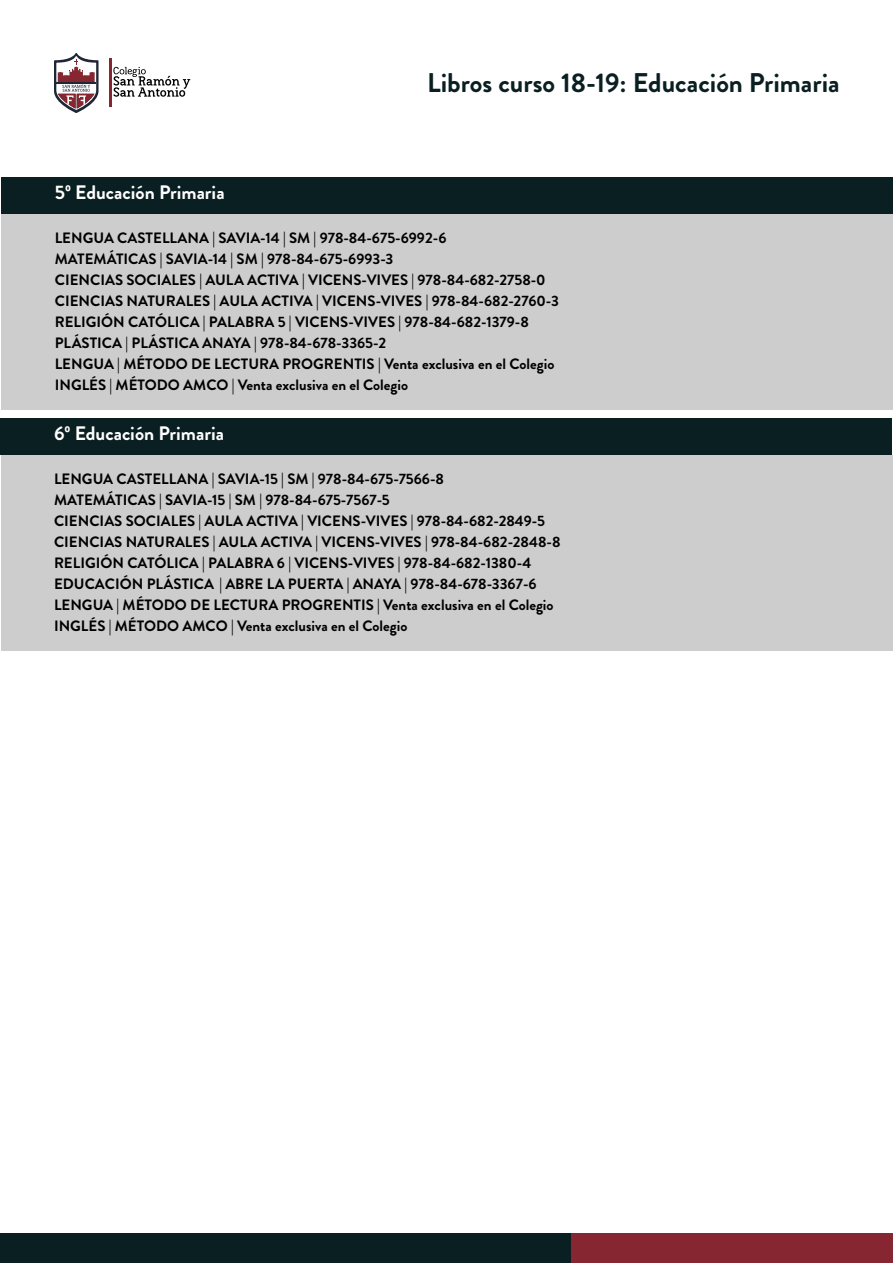
<style>
.page{position:relative;width:893px;height:1263px;background:#fff}
.page>*{position:absolute;margin:0;border:0;box-sizing:border-box;transform-origin:0 0}
.t1{font:700 27px "Brandon Grotesque";color:#0a1f21}
.t2{font:700 19.5px "Brandon Grotesque";color:#fff}
.t3{font:700 15px/21px "Brandon Grotesque";color:#000}
</style>
<div class="page">
<div style="left:2px;top:214px;width:891px;height:196px;background:#cdcdcd"></div>
<div style="left:1px;top:455px;width:891px;height:195px;background:#cdcdcd"></div>
<div style="left:2px;top:178px;width:891px;height:36px;background:#0a1f21"></div>
<div style="left:1px;top:418px;width:891px;height:37px;background:#0a1f21"></div>
<svg style="left:113px;top:67px;width:77px;height:30px"></svg>
<hr style="left:109px;top:59px;width:2px;height:48px;background:#852630">
<svg style="left:54px;top:53px;width:45px;height:60px"></svg>
<div style="left:0;top:1233px;width:572px;height:30px;background:#0a1f21"></div>
<div style="left:572px;top:1233px;width:321px;height:30px;background:#852630"></div>
<h2 class="t2" style="left:55px;top:179px;width:171px">5º Educación Primaria</h2>
<h1 class="t1" style="left:427px;top:63px;width:414px">Libros curso 18-19: Educación Primaria</h1>
<p class="t3" style="left:55px;top:228px;width:506px">LENGUA CASTELLANA | SAVIA-14 | SM | 978-84-675-6992-6<br>MATEMÁTICAS | SAVIA-14 | SM | 978-84-675-6993-3<br>CIENCIAS SOCIALES | AULA ACTIVA | VICENS-VIVES | 978-84-682-2758-0<br>CIENCIAS NATURALES | AULA ACTIVA | VICENS-VIVES | 978-84-682-2760-3<br>RELIGIÓN CATÓLICA | PALABRA 5 | VICENS-VIVES | 978-84-682-1379-8<br>PLÁSTICA | PLÁSTICA ANAYA | 978-84-678-3365-2<br>LENGUA | MÉTODO DE LECTURA PROGRENTIS | Venta exclusiva en el Colegio INGLÉS | MÉTODO AMCO | Venta exclusiva en el Colegio</p>
<h2 class="t2" style="left:54px;top:419px;width:172px">6º Educación Primaria</h2>
<p class="t3" style="left:54px;top:468px;width:508px">LENGUA CASTELLANA | SAVIA-15 | SM | 978-84-675-7566-8<br>MATEMÁTICAS | SAVIA-15 | SM | 978-84-675-7567-5<br>CIENCIAS SOCIALES | AULA ACTIVA | VICENS-VIVES | 978-84-682-2849-5<br>CIENCIAS NATURALES | AULA ACTIVA | VICENS-VIVES | 978-84-682-2848-8<br>RELIGIÓN CATÓLICA | PALABRA 6 | VICENS-VIVES | 978-84-682-1380-4<br>EDUCACIÓN PLÁSTICA | ABRE LA PUERTA | ANAYA | 978-84-678-3367-6<br>LENGUA | MÉTODO DE LECTURA PROGRENTIS | Venta exclusiva en el Colegio INGLÉS | MÉTODO AMCO | Venta exclusiva en el Colegio</p>
</div>
